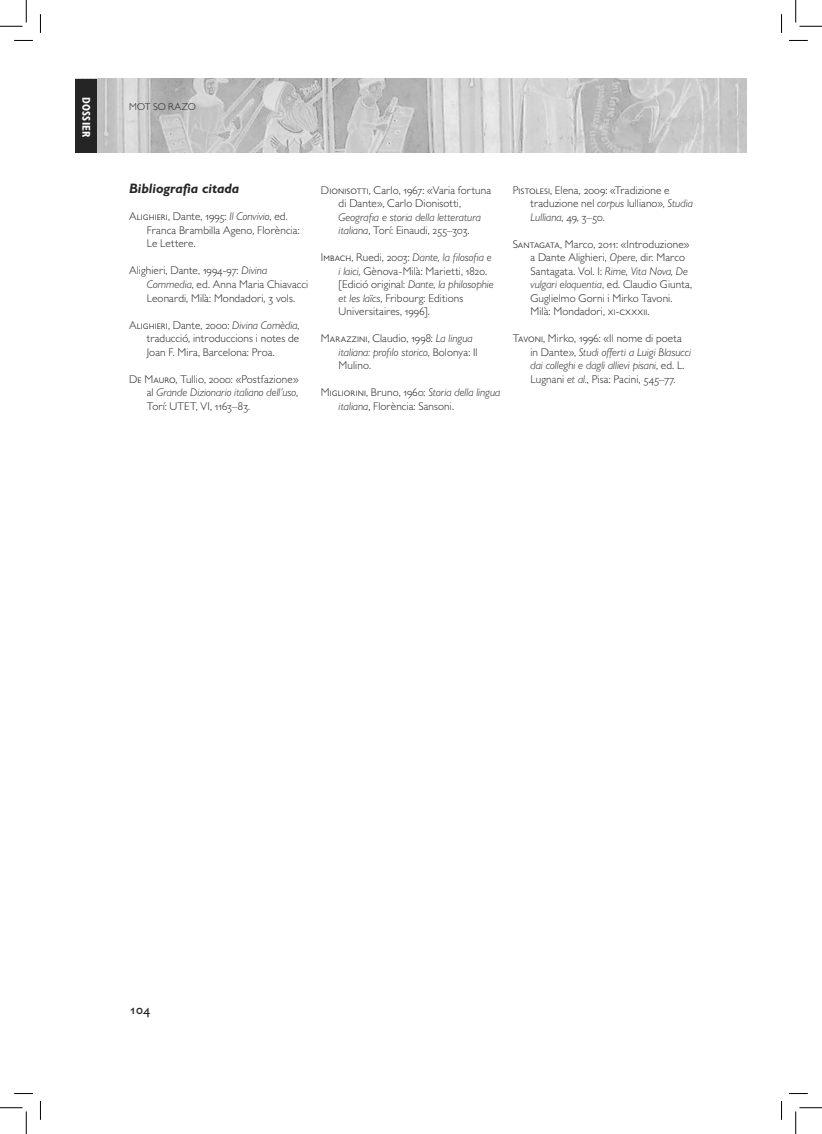
<style>
.page{position:relative;width:822px;height:1134px;background:#fff}
.page>*{position:absolute;margin:0;border:0;box-sizing:border-box;transform-origin:0 0}
.Títol_de_capítol{font:italic 700 13.75px "Gill Sans MT Pro";color:#252525}
.t1{font:500 13.75px "Gill Sans MT Pro";color:#252525}
.Bibliografia{font:300 11.25px/13.5px "Gill Sans MT Pro";letter-spacing:.01em;color:#252525}
.t2{font:700 condensed 11.25px "Gill Sans MT Pro";letter-spacing:.01em;color:#fff}
.t3{font:300 10px "Gill Sans MT Pro";letter-spacing:.015em;color:#252525}
.s1{font-style:italic}
</style>
<div class="page">
<img style="left:96px;top:79px;width:650px;height:73px">
<div style="left:75px;top:79px;width:21px;height:73px;background:#252525"></div>
<svg style="left:14px;top:40px;width:19px;height:1px"></svg>
<svg style="left:789px;top:40px;width:18px;height:1px"></svg>
<svg style="left:14px;top:1093px;width:19px;height:1px"></svg>
<svg style="left:789px;top:1093px;width:18px;height:1px"></svg>
<svg style="left:40px;top:14px;width:1px;height:19px"></svg>
<svg style="left:40px;top:1101px;width:1px;height:18px"></svg>
<svg style="left:781px;top:14px;width:1px;height:19px"></svg>
<svg style="left:781px;top:1101px;width:1px;height:18px"></svg>
<svg style="left:0;top:0;width:27px;height:27px"></svg>
<svg style="left:0;top:1107px;width:27px;height:26px"></svg>
<svg style="left:795px;top:0;width:26px;height:27px"></svg>
<svg style="left:795px;top:1107px;width:26px;height:26px"></svg>
<p class="t2" style="left:93px;top:97px;width:41px;rotate:90deg">DOSSIER</p>
<p class="t3" style="left:129px;top:100px;width:68px">MOT SO RAZO</p>
<p class="Títol_de_capítol" style="left:129px;top:180px;width:112px">Bibliografia citada</p>
<p class="Bibliografia" style="left:147px;top:210px;width:154px;text-indent:-18px">Alighieri, Dante, 1995: <span class="s1">Il Convivio</span>, ed.<br>Franca Brambilla Ageno, Florència:<br>Le Lettere.</p>
<p class="Bibliografia" style="left:147px;top:264px;width:163px;text-indent:-18px">Alighieri, Dante, 1994-97: <span class="s1">Divina<br>Commedia</span>, ed. Anna Maria Chiavacci<br>Leonardi, Milà: Mondadori, 3 vols.</p>
<p class="Bibliografia" style="left:147px;top:318px;width:154px;text-align:justify;text-indent:-18px">Alighieri, Dante, 2000: <span class="s1">Divina Comèdia</span>, traducció, introduccions i notes de Joan F. Mira, Barcelona: Proa.</p>
<p class="Bibliografia" style="left:147px;top:372px;width:153px;text-align:justify;text-indent:-18px">De Mauro, Tullio, 2000: «Postfazione» al <span class="s1">Grande Dizionario italiano dell’uso</span>, Torí: UTET, VI, 1163–83.</p>
<p class="Bibliografia" style="left:338px;top:183px;width:154px;text-indent:-18px">Dionisotti, Carlo, 1967: «Varia fortuna di Dante», Carlo Dionisotti, <span class="s1">Geografia e storia della letteratura italiana</span>, Torí: Einaudi, 255–303.</p>
<p class="Bibliografia" style="left:338px;top:250px;width:156px;text-indent:-18px">Imbach, Ruedi, 2003: <span class="s1">Dante, la filosofia e i laici</span>, Gènova-Milà: Marietti, 1820. [Edició original: <span class="s1">Dante, la philosophie et les laïcs</span>, Fribourg: Editions Universitaires, 1996].</p>
<p class="Bibliografia" style="left:338px;top:331px;width:140px;text-indent:-18px">Marazzini, Claudio, 1998: <span class="s1">La lingua italiana: profilo storico</span>, Bolonya: Il<br>Mulino.</p>
<p class="Bibliografia" style="left:338px;top:385px;width:163px;text-indent:-18px">Migliorini, Bruno, 1960: <span class="s1">Storia della lingua italiana</span>, Florència: Sansoni.</p>
<p class="Bibliografia" style="left:530px;top:183px;width:164px;text-indent:-18px">Pistolesi, Elena, 2009: «Tradizione e traduzione nel <span class="s1">corpus</span> lulliano», <span class="s1">Studia<br>Lulliana</span>, 49, 3–50.</p>
<p class="Bibliografia" style="left:530px;top:237px;width:163px;text-indent:-18px">Santagata, Marco, 2011: «Introduzione» a Dante Alighieri, <span class="s1">Opere</span>, dir. Marco Santagata. Vol. I: <span class="s1">Rime, Vita Nova, De vulgari eloquentia</span>, ed. Claudio Giunta, Guglielmo Gorni i Mirko Tavoni.<br>Milà: Mondadori, xi-cxxxii.</p>
<p class="Bibliografia" style="left:530px;top:331px;width:162px;text-indent:-18px">Tavoni, Mirko, 1996: «Il nome di poeta in Dante», <span class="s1">Studi offerti a Luigi Blasucci dai colleghi e dagli allievi pisani</span>, ed. L.<br>Lugnani <span class="s1">et al.</span>, Pisa: Pacini, 545–77.</p>
<p class="t1" style="left:129px;top:1001px;width:22px">104</p>
</div>
